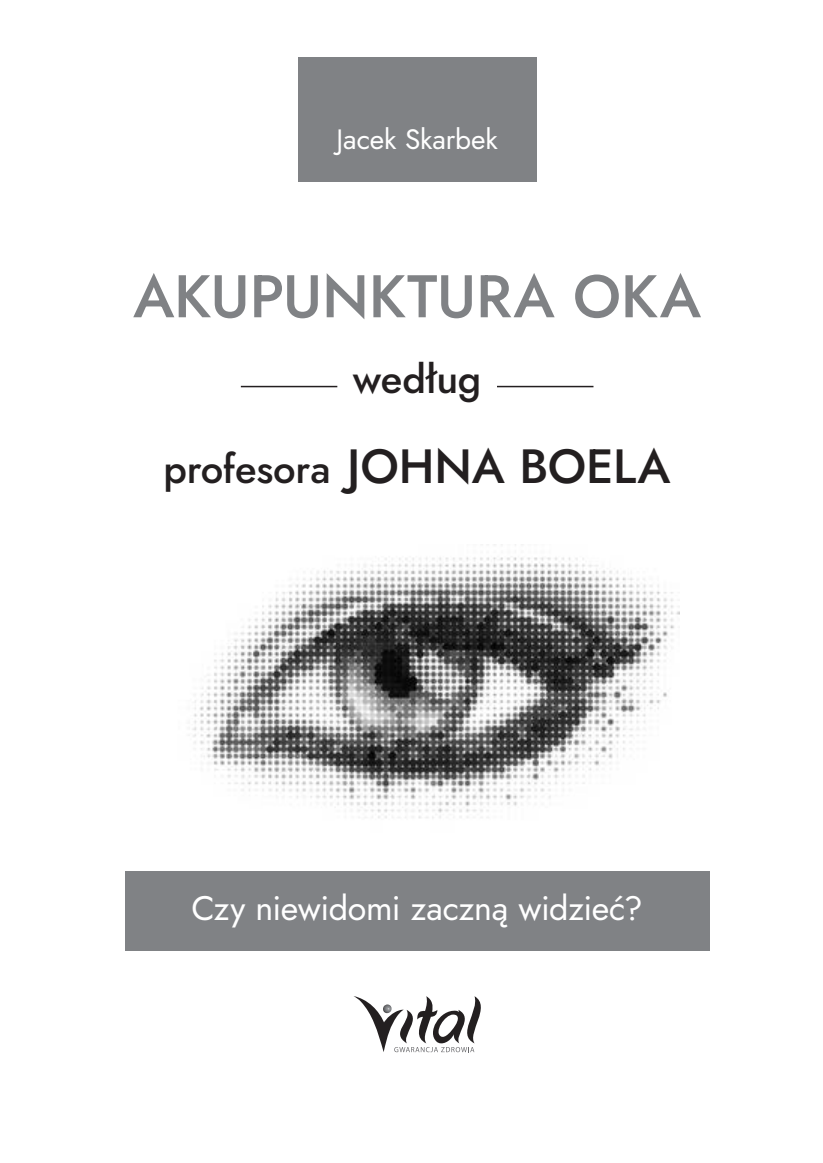
<style>
.page{position:relative;width:823px;height:1163px;background:#fff}
.page>*{position:absolute;margin:0;border:0;box-sizing:border-box;transform-origin:0 0}
.t1{font:500 60px "Jost";letter-spacing:-.005em;color:#808285}
.t2{font:500 48px "Jost";color:#231f20}
.t3{font:500 40px "Jost";color:#231f20}
.t4{font:34px "Jost";letter-spacing:-.01em;color:#fff}
.t5{font:28px "Jost";letter-spacing:-.005em;color:#fff}
.s1{font-size:40px}
</style>
<div class="page">
<div style="left:125px;top:870px;width:584px;height:80px;background:#808285"></div>
<div style="left:298px;top:57px;width:238px;height:124px;background:#808285"></div>
<hr style="left:241px;top:386px;width:96px;height:1px;background:#231f20">
<hr style="left:496px;top:386px;width:97px;height:1px;background:#231f20">
<img style="left:192px;top:544px;width:487px;height:275px">
<svg style="left:354px;top:996px;width:126px;height:56px"></svg>
<p class="t5" style="left:336px;top:120px;width:163px">Jacek Skarbek</p>
<p class="t1" style="left:133px;top:255px;width:569px">AKUPUNKTURA OKA</p>
<p class="t3" style="left:353px;top:352px;width:130px">według</p>
<p class="t2" style="left:163px;top:434px;width:508px"><span class="s1">profesora</span> JOHNA BOELA</p>
<p class="t4" style="left:191px;top:884px;width:452px">Czy niewidomi zaczną widzieć?</p>
</div>
